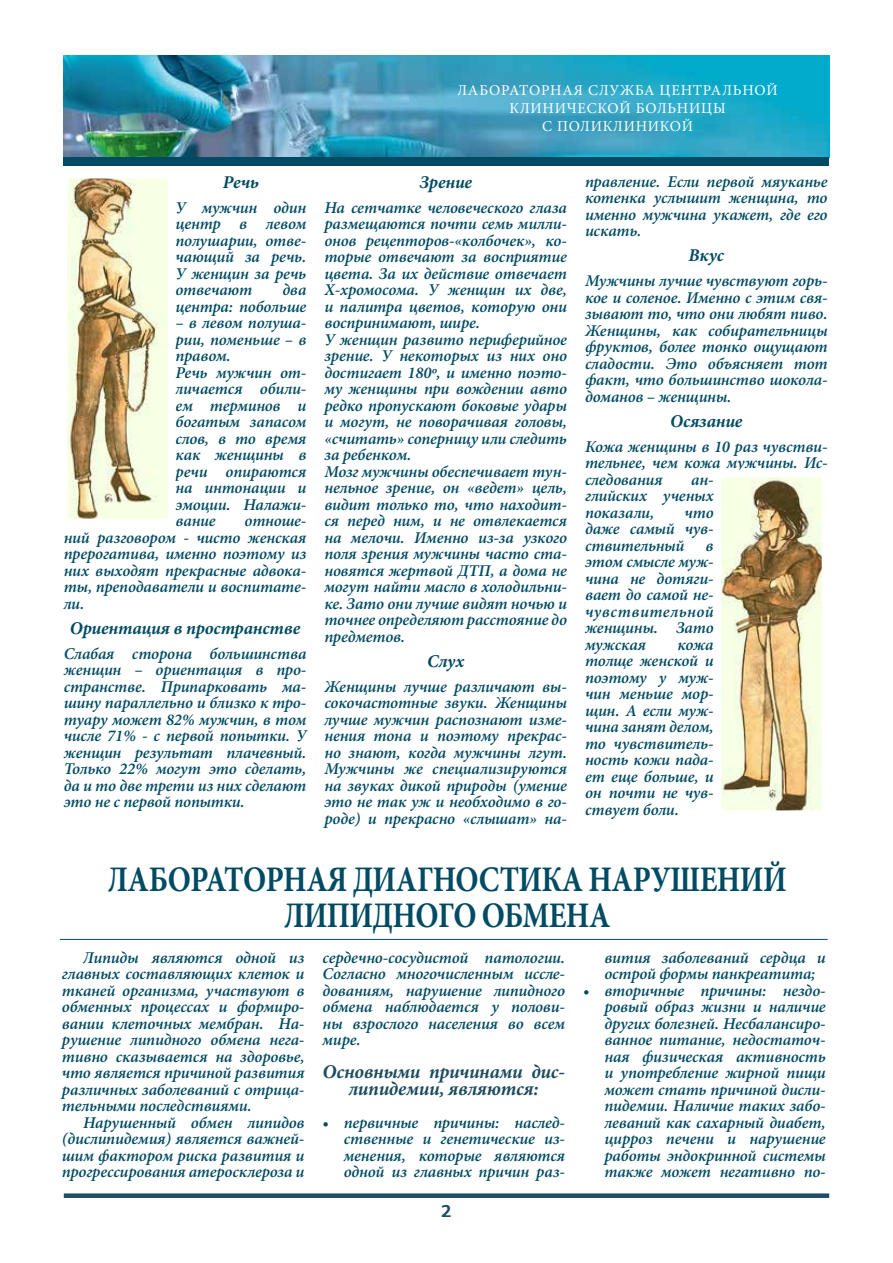
<style>
.page{position:relative;width:893px;height:1263px;background:#fff}
.page>*{position:absolute;margin:0;border:0;box-sizing:border-box;transform-origin:0 0}
.t1{font:700 36px/36px "Minion Pro";letter-spacing:-.02em;color:#004b63;text-align:center;scale:.84 1}
.t2{font:italic 700 19.5px/16.5px "Minion Pro";letter-spacing:-.01em;color:#1c4c5d;text-align:center}
.t3{font:italic 700 18px "Minion Pro";letter-spacing:-.01em;color:#004b63}
.t4{font:700 18px "PF Agora Sans Pro";color:#1e4d5f}
.t5{font:italic 600 16.5px/16.5px "Minion Pro";letter-spacing:-.01em;color:#004b63;text-align:justify}
.t6{font:15px/18px "Minion Pro";letter-spacing:.05em;color:#fff;text-align:center}
</style>
<div class="page">
<img style="left:64px;top:55px;width:765px;height:102px">
<div style="left:64px;top:157px;width:765px;height:9px;background:#004b63"></div>
<div style="left:64px;top:1193px;width:765px;height:5px;background:#1e4d5f"></div>
<img style="left:69px;top:180px;width:98px;height:337px">
<div style="left:60px;top:171px;width:116px;height:355px;border:8px solid #fff"></div>
<img style="left:723px;top:479px;width:97px;height:330px">
<div style="left:714px;top:470px;width:115px;height:348px;border:8px solid #fff"></div>
<hr style="left:60px;top:939px;width:768px;height:1px;background:#004b63">
<p class="t6" style="left:458px;top:81px;width:322px">ЛАБОРАТОРНАЯ СЛУЖБА ЦЕНТРАЛЬНОЙ<br>КЛИНИЧЕСКОЙ БОЛЬНИЦЫ<br>С ПОЛИКЛИНИКОЙ</p>
<p class="t3" style="left:223px;top:169px;width:38px">Речь</p>
<p class="t5" style="left:176px;top:199px;width:132px">У мужчин один центр в левом полушарии, отве&shy;чающий за речь.<br>У женщин за речь отвечают</p>
<p class="t5" style="left:176px;top:281px;width:132px;text-align:right">два<br>центра: побольше</p>
<p class="t5" style="left:176px;top:314px;width:132px;text-align:left">– в левом полуша&shy;рии, поменьше – в правом.<br>Речь мужчин от&shy;личается обили&shy;ем терминов и богатым запасом слов, в то время как женщины в речи опираются на интонации и эмоции. Налажи&shy;вание</p>
<p class="t5" style="left:64px;top:512px;width:244px;text-indent:181px">отноше&shy;ний разговором - чисто женская прерогатива, именно поэтому из них выходят прекрасные адвока&shy;ты, преподаватели и воспитате&shy;ли.</p>
<p class="t3" style="left:70px;top:615px;width:232px">Ориентация в пространстве</p>
<p class="t5" style="left:64px;top:645px;width:244px">Слабая сторона большинства женщин – ориентация в про&shy;странстве. Припарковать ма&shy;шину параллельно и близко к тро&shy;туару может 82% мужчин, в том числе 71% - с первой попытки. У женщин результат плачевный.<br>Только 22% могут это сделать, да и то две трети из них сделают это не с первой попытки.</p>
<p class="t3" style="left:419px;top:169px;width:54px">Зрение</p>
<p class="t5" style="left:324px;top:199px;width:244px;text-align:left">На сетчатке человеческого глаза размещаются почти семь милли&shy;онов рецепторов-«колбочек», ко&shy;торые отвечают за восприятие цвета. За их действие отвечает<br>Х-хромосома. У женщин их две, и палитра цветов, которую они воспринимают, шире.<br>У женщин развито периферийное зрение. У некоторых из них оно достигает 180º, и именно поэто&shy;му женщины при вождении авто редко пропускают боковые удары и могут, не поворачивая головы, «считать» соперницу или следить за ребенком.<br>Мозг мужчины обеспечивает тун&shy;нельное зрение, он «ведет» цель, видит только то, что находит&shy;ся перед ним, и не отвлекается на мелочи. Именно из-за узкого поля зрения мужчины часто ста&shy;новятся жертвой ДТП, а дома не могут найти масло в холодильни&shy;ке. Зато они лучше видят ночью и точнее определяют расстояние до предметов.</p>
<p class="t3" style="left:427px;top:648px;width:38px">Слух</p>
<p class="t5" style="left:324px;top:678px;width:244px">Женщины лучше различают вы&shy;сокочастотные звуки. Женщины лучше мужчин распознают изме&shy;нения тона и поэтому прекрас&shy;но знают, когда мужчины лгут.<br>Мужчины же специализируются на звуках дикой природы (умение это не так уж и необходимо в го&shy;роде) и прекрасно «слышат» на-</p>
<p class="t5" style="left:585px;top:173px;width:244px">правление. Если первой мяуканье котенка услышит женщина, то именно мужчина укажет, где его искать.</p>
<p class="t3" style="left:688px;top:243px;width:37px">Вкус</p>
<p class="t5" style="left:585px;top:272px;width:244px">Мужчины лучше чувствуют горь&shy;кое и соленое. Именно с этим свя&shy;зывают то, что они любят пиво.<br>Женщины, как собирательницы фруктов, более тонко ощущают сладости. Это объясняет тот факт, что большинство шокола&shy;доманов – женщины.</p>
<p class="t3" style="left:670px;top:408px;width:74px">Осязание</p>
<p class="t5" style="left:585px;top:438px;width:244px">Кожа женщины в 10 раз чувстви&shy;тельнее, чем кожа мужчины. Ис&shy;следования</p>
<p class="t5" style="left:585px;top:471px;width:130px;text-indent:106px">ан&shy;глийских ученых показали,</p>
<p class="t5" style="left:585px;top:504px;width:130px;text-indent:100px">что даже самый чув&shy;ствительный</p>
<p class="t5" style="left:585px;top:537px;width:130px;text-indent:121px">в этом смысле муж&shy;чина не дотяги&shy;вает до самой не&shy;чувствительной женщины. Зато мужская</p>
<p class="t5" style="left:585px;top:636px;width:130px;text-indent:92px">кожа толще женской и поэтому у муж&shy;чин меньше мор&shy;щин. А если муж&shy;чина занят делом, то чувствитель&shy;ность кожи пада&shy;ет еще больше, и он почти не чув&shy;ствует боли.</p>
<h1 class="t1" style="left:108px;top:861px;width:810px">ЛАБОРАТОРНАЯ ДИАГНОСТИКА НАРУШЕНИЙ<br>ЛИПИДНОГО ОБМЕНА</h1>
<p class="t5" style="left:62px;top:949px;width:244px;text-indent:21px">Липиды являются одной из главных составляющих клеток и тканей организма, участвуют в обменных процессах и формиро&shy;вании клеточных мембран. На&shy;рушение липидного обмена нега&shy;тивно сказывается на здоровье, что является причиной развития различных заболеваний с отрица&shy;тельными последствиями.</p>
<p class="t5" style="left:62px;top:1114px;width:244px;text-indent:21px">Нарушенный обмен липидов (дислипидемия) является важней&shy;шим фактором риска развития и прогрессирования атеросклероза и</p>
<p class="t5" style="left:323px;top:949px;width:244px">сердечно-сосудистой патологии.<br>Согласно многочисленным иссле&shy;дованиям, нарушение липидного обмена наблюдается у полови&shy;ны взрослого населения во всем мире.</p>
<p class="t2" style="left:322px;top:1063px;width:244px">Основными причинами дис&shy;липидемии, являются:</p>
<p class="t5" style="left:344px;top:1114px;width:223px;text-indent:-21px">• первичные причины: наслед&shy;ственные и генетические из&shy;менения, которые являются одной из главных причин раз-</p>
<p class="t5" style="left:604px;top:949px;width:223px">вития заболеваний сердца и острой формы панкреатита;</p>
<p class="t5" style="left:604px;top:982px;width:223px;text-indent:-21px">• вторичные причины: нездо&shy;ровый образ жизни и наличие других болезней. Несбалансиро&shy;ванное питание, недостаточ&shy;ная физическая активность и употребление жирной пищи может стать причиной дисли&shy;пидемии. Наличие таких забо&shy;леваний как сахарный диабет, цирроз печени и нарушение работы эндокринной системы также может негативно по-</p>
<p class="t4" style="left:441px;top:1199px;width:12px">2</p>
</div>
